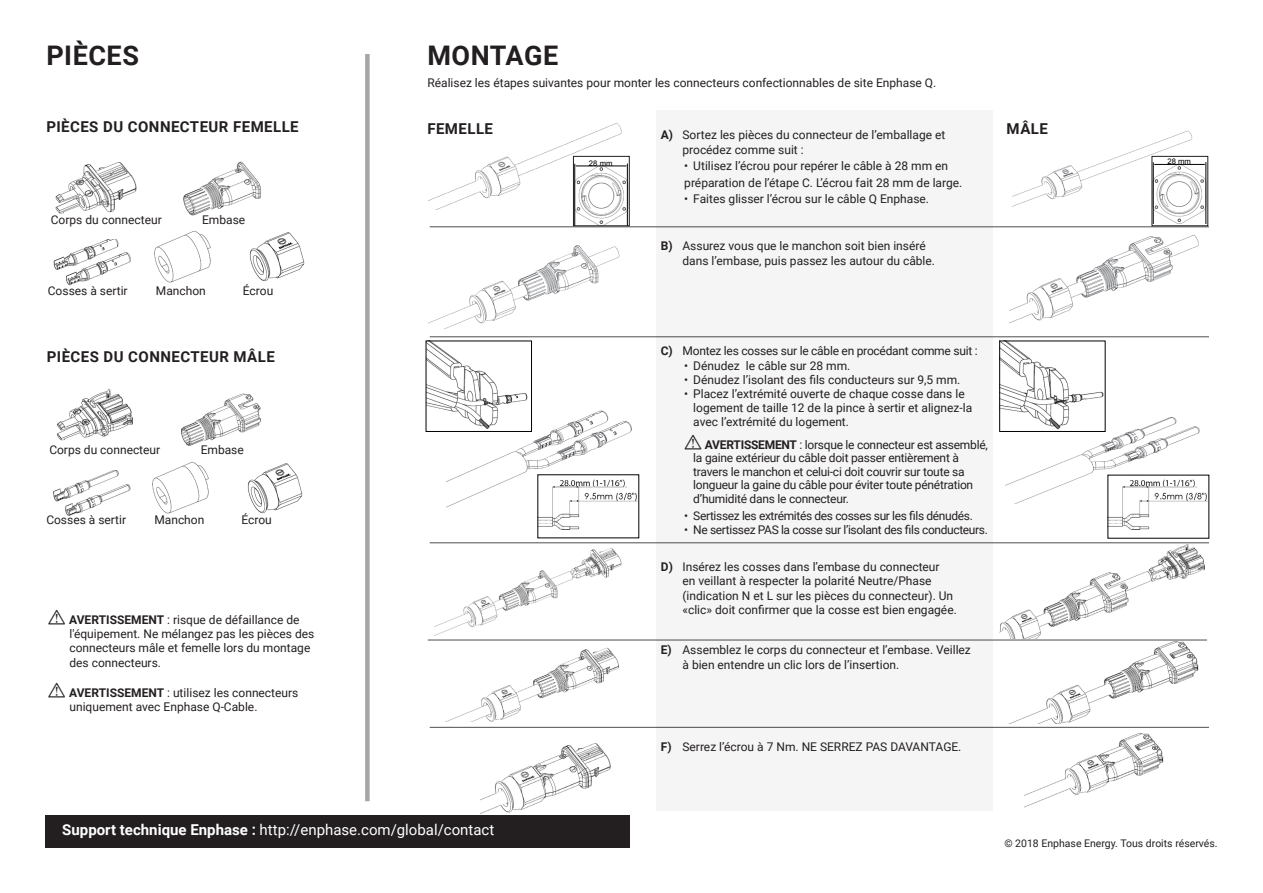
<style>
.page{position:relative;width:1263px;height:893px;background:#fff}
.page>*{position:absolute;margin:0;border:0;box-sizing:border-box;transform-origin:0 0}
.Heading_1{font:700 27px "Roboto";letter-spacing:.015em;color:#231f20}
.Heading_NEW{font:700 27px "Roboto";letter-spacing:.02em;color:#231f20}
.Heading_NEW-2{font:700 15px "Roboto";letter-spacing:.03em;color:#231f20}
.t1{font:15px "Roboto";color:#fff}
.Substep{font:12px/14.4px "Roboto";color:#231f20}
.Indented{font:12px/14px "Roboto";color:#231f20}
.Indented-2{font:12px/13.5px "Roboto";letter-spacing:-.02em;color:#231f20}
.Indented-3{font:12px "Roboto";letter-spacing:-.03em;color:#231f20}
.Heading_NEW-3{font:12px "Roboto";color:#231f20}
.Substep-2{font:12px "Roboto";letter-spacing:-.02em;color:#231f20}
.Substep-3{font:10.5px "Roboto";color:#231f20}
.t2{font:7.65px "Arial";color:#000}
.s1{font-family:"Se Lis HS Warning 200 S";font-size:18px}
.s2{font-weight:700}
</style>
<div class="page">
<div style="left:656px;top:110px;width:336px;height:700px;background:#f5f5f5"></div>
<img style="left:55px;top:162px;width:82px;height:52px">
<img style="left:183px;top:161px;width:78px;height:55px">
<img style="left:53px;top:239px;width:78px;height:47px">
<img style="left:249px;top:232px;width:56px;height:50px">
<img style="left:154px;top:230px;width:57px;height:53px">
<img style="left:57px;top:389px;width:76px;height:52px">
<img style="left:181px;top:393px;width:80px;height:53px">
<img style="left:53px;top:470px;width:77px;height:45px">
<img style="left:247px;top:463px;width:56px;height:50px">
<img style="left:152px;top:461px;width:57px;height:53px">
<img style="left:429px;top:123px;width:195px;height:87px">
<img style="left:447px;top:410px;width:188px;height:102px">
<img style="left:434px;top:548px;width:188px;height:88px">
<img style="left:1013px;top:130px;width:187px;height:81px">
<img style="left:1005px;top:413px;width:198px;height:91px">
<img style="left:999px;top:544px;width:206px;height:95px">
<img style="left:1011px;top:642px;width:188px;height:81px">
<img style="left:1025px;top:732px;width:139px;height:75px">
<img style="left:447px;top:647px;width:172px;height:74px">
<img style="left:481px;top:743px;width:130px;height:71px">
<img style="left:429px;top:245px;width:191px;height:83px">
<img style="left:1009px;top:235px;width:190px;height:89px">
<div style="left:45px;top:815px;width:584px;height:33px;background:#231f20"></div>
<hr style="left:430px;top:337px;width:779px;height:1px;background:#231f20">
<hr style="left:430px;top:543px;width:779px;height:1px;background:#231f20">
<img style="left:1001px;top:343px;width:102px;height:87px">
<div style="left:999px;top:341px;width:106px;height:91px;border:1px solid #000"></div>
<img style="left:428px;top:343px;width:102px;height:87px">
<div style="left:426px;top:341px;width:106px;height:91px;border:1px solid #000"></div>
<hr style="left:428px;top:640px;width:779px;height:1px;background:#231f20">
<hr style="left:430px;top:727px;width:779px;height:1px;background:#231f20">
<hr style="left:430px;top:227px;width:779px;height:1px;background:#231f20">
<img style="left:540px;top:477px;width:97px;height:53px">
<img style="left:1110px;top:477px;width:97px;height:53px">
<div style="left:365px;top:54px;width:5px;height:747px;background:#a7a6a6"></div>
<img style="left:575px;top:164px;width:52px;height:60px">
<hr style="left:576px;top:166px;width:50px;height:1px;background:#000">
<div style="left:573px;top:156px;width:56px;height:70px;border:1px solid #231f20"></div>
<img style="left:1154px;top:162px;width:51px;height:62px">
<hr style="left:1205px;top:162px;width:1px;height:62px;background:#000">
<hr style="left:1154px;top:164px;width:51px;height:1px;background:#000">
<div style="left:1152px;top:156px;width:56px;height:70px;border:1px solid #231f20"></div>
<p class="Heading_NEW" style="left:46px;top:36px;width:94px">PIÈCES</p>
<p class="Heading_NEW-2" style="left:46px;top:116px;width:254px">PIÈCES DU CONNECTEUR FEMELLE</p>
<p class="Indented" style="left:51px;top:213px;width:112px">Corps du connecteur</p>
<p class="Indented" style="left:202px;top:213px;width:45px">Embase</p>
<p class="Indented" style="left:48px;top:283px;width:81px">Cosses à sertir</p>
<p class="Indented" style="left:156px;top:283px;width:51px">Manchon</p>
<p class="Indented" style="left:243px;top:283px;width:32px">Écrou</p>
<p class="Heading_NEW-2" style="left:47px;top:346px;width:230px">PIÈCES DU CONNECTEUR MÂLE</p>
<p class="Indented" style="left:49px;top:442px;width:112px">Corps du connecteur</p>
<p class="Indented" style="left:201px;top:442px;width:45px">Embase</p>
<p class="Indented" style="left:46px;top:512px;width:81px">Cosses à sertir</p>
<p class="Indented" style="left:154px;top:512px;width:51px">Manchon</p>
<p class="Indented" style="left:241px;top:512px;width:32px">Écrou</p>
<p class="Substep" style="left:69px;top:612px;width:246px;text-indent:-22px"><span class="s1">*</span> <span class="s2">AVERTISSEMENT</span> : risque de défaillance de l'équipement. Ne mélangez pas les pièces des connecteurs mâle et femelle lors du montage des connecteurs.</p>
<p class="Substep" style="left:69px;top:685px;width:230px;text-indent:-22px"><span class="s1">*</span> <span class="s2">AVERTISSEMENT</span> : utilisez les connecteurs uniquement avec Enphase Q-Cable.</p>
<p class="Heading_1" style="left:427px;top:36px;width:132px">MONTAGE</p>
<p class="Heading_NEW-3" style="left:427px;top:75px;width:510px">Réalisez les étapes suivantes pour monter les connecteurs confectionnables de site Enphase Q.</p>
<p class="Heading_NEW-2" style="left:427px;top:118px;width:67px">FEMELLE</p>
<p class="Heading_NEW-2" style="left:1007px;top:118px;width:43px">MÂLE</p>
<p class="Substep" style="left:682px;top:127px;width:264px;text-indent:-22px"><span class="s2">A)</span> Sortez les pièces du connecteur de l’emballage et procédez comme suit :</p>
<p class="Indented" style="left:684px;top:159px;width:265px">• Utilisez l’écrou pour repérer le câble à 28 mm en</p>
<p class="Indented" style="left:684px;top:175px;width:280px">préparation de l’étape C. L’écrou fait 28 mm de large.</p>
<p class="Indented" style="left:684px;top:192px;width:246px">• Faites glisser l’écrou sur le câble Q Enphase.</p>
<p class="t2" style="left:589px;top:158px;width:25px">28 mm</p>
<p class="t2" style="left:1167px;top:156px;width:25px">28 mm</p>
<p class="Substep" style="left:682px;top:239px;width:254px;text-indent:-22px"><span class="s2">B)</span> Assurez vous que le manchon soit bien inséré dans l’embase, puis passez les autour du câble.</p>
<p class="Substep-2" style="left:661px;top:342px;width:318px"><span class="s2">C)</span> Montez les cosses sur le câble en procédant comme suit :</p>
<p class="Indented" style="left:684px;top:358px;width:168px">• Dénudez le câble sur 28 mm.</p>
<p class="Indented" style="left:684px;top:372px;width:278px">• Dénudez l’isolant des fils conducteurs sur 9,5 mm.</p>
<p class="Indented" style="left:693px;top:387px;width:280px;text-indent:-9px">• Placez l’extrémité ouverte de chaque cosse dans le logement de taille 12 de la pince à sertir et alignez-la avec l’extrémité du logement.</p>
<p class="Indented-2" style="left:693px;top:437px;width:296px;text-indent:-9px"><span class="s1">*</span> <span class="s2">AVERTISSEMENT</span> : lorsque le connecteur est assemblé, la gaine extérieur du câble doit passer entièrement à travers le manchon et celui-ci doit couvrir sur toute sa longueur la gaine du câble pour éviter toute pénétration d’humidité dans le connecteur.</p>
<p class="Indented-3" style="left:684px;top:507px;width:290px">• Sertissez les extrémités des cosses sur les fils dénudés.</p>
<p class="Indented-3" style="left:684px;top:521px;width:305px">• Ne sertissez PAS la cosse sur l’isolant des fils conducteurs.</p>
<p class="Substep" style="left:682px;top:559px;width:276px;text-indent:-22px"><span class="s2">D)</span> Insérez les cosses dans l’embase du connecteur<br>en veillant à respecter la polarité Neutre/Phase (indication N et L sur les pièces du connecteur). Un «clic» doit confirmer que la cosse est bien engagée.</p>
<p class="Substep" style="left:682px;top:642px;width:290px;text-indent:-22px"><span class="s2">E)</span> Assemblez le corps du connecteur et l’embase. Veillez à bien entendre un clic lors de l’insertion.</p>
<p class="Substep" style="left:661px;top:739px;width:302px"><span class="s2">F)</span> Serrez l’écrou à 7 Nm. NE SERREZ PAS DAVANTAGE.</p>
<p class="t1" style="left:62px;top:819px;width:434px"><span class="s2">Support technique Enphase :</span> http://enphase.com/global/contact</p>
<p class="Substep-3" style="left:1004px;top:836px;width:215px">© 2018 Enphase Energy. Tous droits réservés.</p>
</div>
